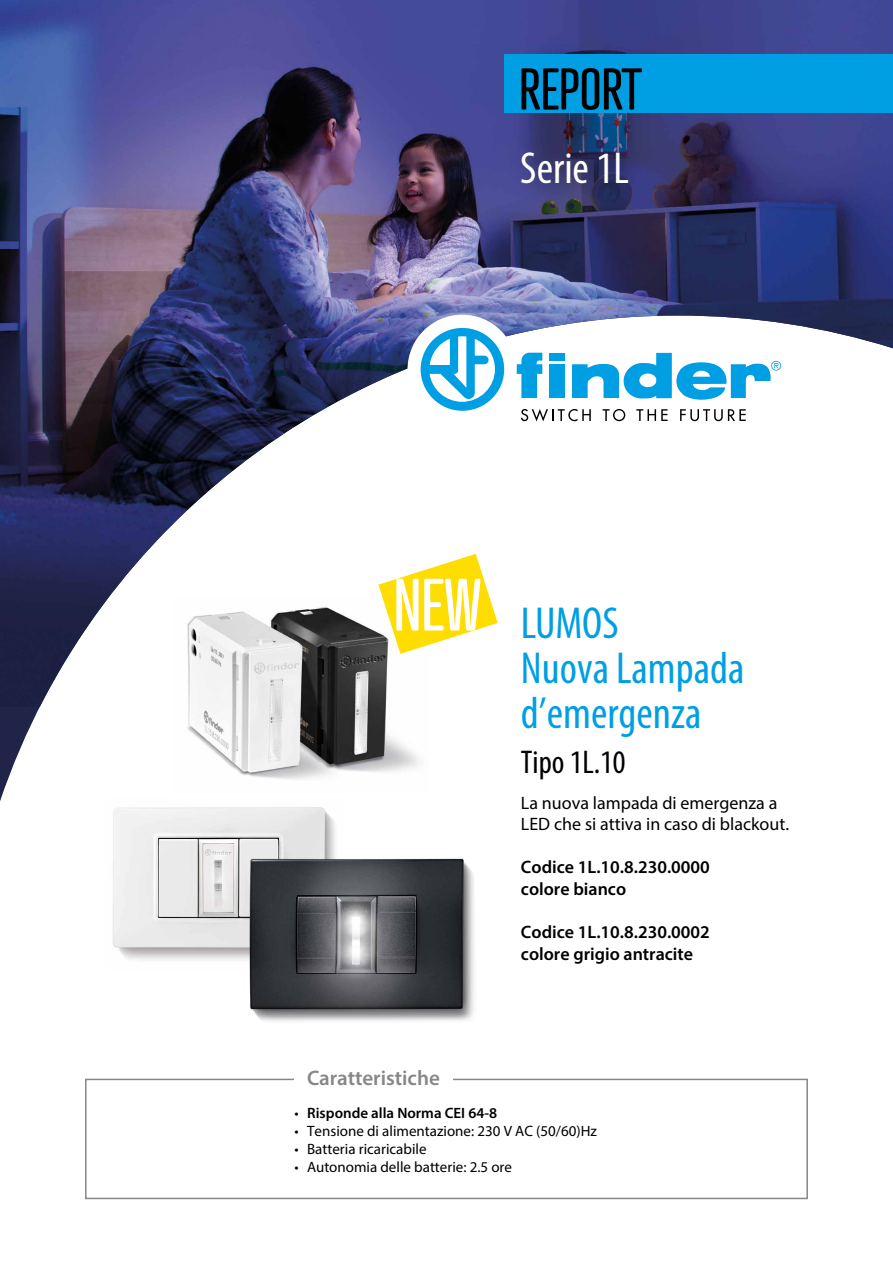
<style>
.page{position:relative;width:893px;height:1263px;background:#fff}
.page>*{position:absolute;margin:0;border:0;box-sizing:border-box;transform-origin:0 0}
.t1{font:57px "Atrament Std";color:#000}
.t2{font:condensed 45px/45px "Myriad Pro";color:#009fe3}
.t3{font:condensed 45px "Myriad Pro";color:#fff}
.t4{font:condensed 33px "Myriad Pro";color:#000}
.t5{font:600 21px "Myriad Pro";color:#878787}
.t6{font:600 18px/21.6px "Myriad Pro";color:#000}
.t7{font:18px/21.6px "Myriad Pro";color:#000}
.t8{font:15px "Myriad Pro";color:#000}
.t9{font:600 15px "Myriad Pro";color:#000}
.s1{font-weight:400}
</style>
<div class="page">
<img style="left:0;top:0;width:893px;height:707px">
<div style="left:504px;top:54px;width:389px;height:58px;background:#009fe3"></div>
<div style="left:408px;top:315px;width:109px;height:109px;background:#fff;border-radius:50%"></div>
<svg style="left:421px;top:328px;width:83px;height:83px"></svg>
<svg style="left:572px;top:353px;width:209px;height:47px"></svg>
<svg style="left:517px;top:353px;width:25px;height:45px"></svg>
<div style="left:549px;top:364px;width:15px;height:34px;background:#009fe3"></div>
<div style="left:549px;top:353px;width:15px;height:7px;background:#009fe3"></div>
<svg style="left:521px;top:409px;width:70px;height:12px"></svg>
<svg style="left:603px;top:409px;width:22px;height:12px"></svg>
<svg style="left:636px;top:409px;width:32px;height:12px"></svg>
<svg style="left:680px;top:409px;width:66px;height:12px"></svg>
<div style="left:85px;top:1079px;width:723px;height:120px;border:2px solid #878787"></div>
<div style="left:294px;top:1069px;width:159px;height:16px;background:#fff"></div>
<img style="left:113px;top:807px;width:222px;height:153px">
<img style="left:237px;top:831px;width:237px;height:190px">
<img style="left:174px;top:598px;width:255px;height:182px">
<svg style="left:377px;top:553px;width:122px;height:102px"></svg>
<h1 class="t1" style="left:519px;top:53px;width:124px">REPORT</h1>
<h2 class="t3" style="left:520px;top:140px;width:110px">Serie 1L</h2>
<h3 class="t5" style="left:307px;top:1064px;width:134px">Caratteristiche</h3>
<h2 class="t2" style="left:521px;top:600px;width:225px">LUMOS<br>Nuova Lampada d’emergenza</h2>
<h3 class="t4" style="left:521px;top:742px;width:106px">Tipo 1L.10</h3>
<p class="t7" style="left:521px;top:791px;width:270px">La nuova lampada di emergenza a<br>LED che si attiva in caso di blackout.</p>
<p class="t6" style="left:521px;top:856px;width:190px">Codice 1L.10.8.230.0000 colore bianco</p>
<p class="t6" style="left:521px;top:921px;width:190px">Codice 1L.10.8.230.0002 colore grigio antracite</p>
<p class="t9" style="left:294px;top:1103px;width:204px"><span class="s1">•</span> Risponde alla Norma CEI 64-8</p>
<p class="t8" style="left:294px;top:1121px;width:304px">• Tensione di alimentazione: 230 V AC (50/60)Hz</p>
<p class="t8" style="left:294px;top:1139px;width:134px">• Batteria ricaricabile</p>
<p class="t8" style="left:294px;top:1157px;width:219px">• Autonomia delle batterie: 2.5 ore</p>
</div>
